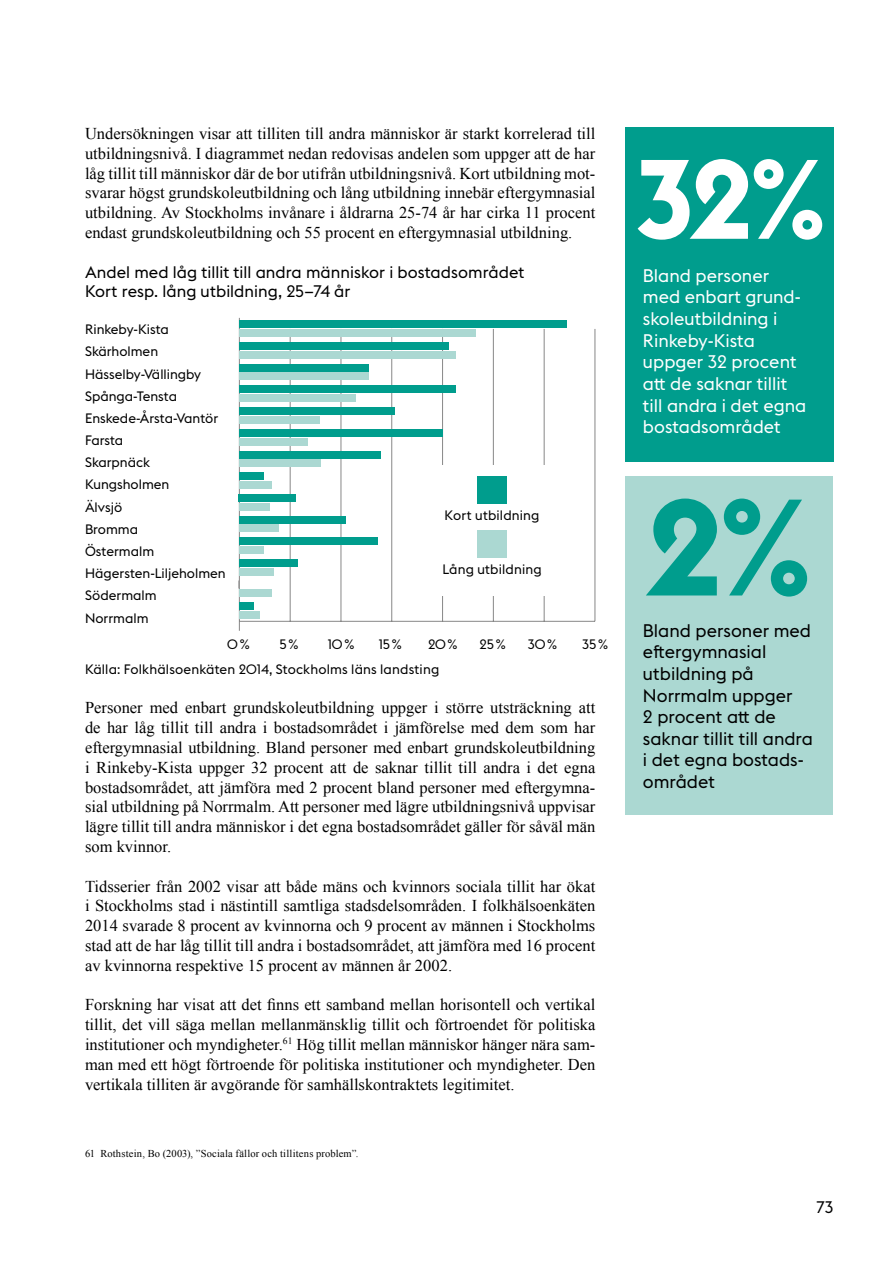
<style>
.page{position:relative;width:893px;height:1263px;background:#fff}
.page>*{position:absolute;margin:0;border:0;box-sizing:border-box;transform-origin:0 0}
.t1{font:700 135px "Stockholm Type";color:#009d8d}
.t2{font:700 111px "Stockholm Type";color:#fff}
.t3{font:18px/21.6px "Stockholm Type";color:#fff}
.t4{font:18px/21.6px "Stockholm Type";color:#000}
.t5{font:16.5px/19.8px "Times New Roman";color:#000;text-align:justify}
.t6{font:16.5px/19.8px "Stockholm Type";letter-spacing:.005em;color:#000}
.t7{font:13.5px/22.2px "Stockholm Type";color:#000}
.t8{font:10.5px "Times New Roman";letter-spacing:.015em;color:#000}
</style>
<div class="page">
<div style="left:625px;top:128px;width:208px;height:334px;background:#009d8d"></div>
<hr style="left:239px;top:621px;width:356px;height:1px;background:#878787">
<hr style="left:290px;top:329px;width:1px;height:292px;background:#878787">
<hr style="left:341px;top:329px;width:1px;height:292px;background:#878787">
<hr style="left:391px;top:329px;width:1px;height:292px;background:#878787">
<hr style="left:442px;top:329px;width:1px;height:292px;background:#878787">
<hr style="left:493px;top:329px;width:1px;height:292px;background:#878787">
<hr style="left:544px;top:329px;width:1px;height:292px;background:#878787">
<hr style="left:595px;top:329px;width:1px;height:292px;background:#878787">
<hr style="left:239px;top:318px;width:1px;height:303px;background:#878787">
<div style="left:239px;top:329px;width:236px;height:8px;background:#abd8d2"></div>
<div style="left:239px;top:351px;width:217px;height:8px;background:#abd8d2"></div>
<div style="left:239px;top:373px;width:129px;height:7px;background:#abd8d2"></div>
<div style="left:239px;top:394px;width:116px;height:8px;background:#abd8d2"></div>
<div style="left:239px;top:416px;width:80px;height:8px;background:#abd8d2"></div>
<div style="left:239px;top:438px;width:68px;height:7px;background:#abd8d2"></div>
<div style="left:239px;top:459px;width:81px;height:8px;background:#abd8d2"></div>
<div style="left:239px;top:481px;width:33px;height:8px;background:#abd8d2"></div>
<div style="left:239px;top:503px;width:31px;height:8px;background:#abd8d2"></div>
<div style="left:239px;top:524px;width:40px;height:8px;background:#abd8d2"></div>
<div style="left:239px;top:546px;width:24px;height:8px;background:#abd8d2"></div>
<div style="left:239px;top:568px;width:35px;height:8px;background:#abd8d2"></div>
<div style="left:239px;top:589px;width:33px;height:8px;background:#abd8d2"></div>
<div style="left:239px;top:611px;width:20px;height:8px;background:#abd8d2"></div>
<div style="left:239px;top:320px;width:328px;height:8px;background:#009d8d"></div>
<div style="left:239px;top:342px;width:210px;height:8px;background:#009d8d"></div>
<div style="left:239px;top:364px;width:129px;height:8px;background:#009d8d"></div>
<div style="left:239px;top:386px;width:217px;height:7px;background:#009d8d"></div>
<div style="left:239px;top:407px;width:156px;height:8px;background:#009d8d"></div>
<div style="left:239px;top:429px;width:204px;height:8px;background:#009d8d"></div>
<div style="left:239px;top:451px;width:141px;height:7px;background:#009d8d"></div>
<div style="left:239px;top:472px;width:24px;height:8px;background:#009d8d"></div>
<div style="left:239px;top:494px;width:57px;height:8px;background:#009d8d"></div>
<div style="left:239px;top:516px;width:107px;height:8px;background:#009d8d"></div>
<div style="left:239px;top:537px;width:138px;height:8px;background:#009d8d"></div>
<div style="left:239px;top:559px;width:58px;height:8px;background:#009d8d"></div>
<div style="left:239px;top:603px;width:14px;height:7px;background:#009d8d"></div>
<div style="left:427px;top:465px;width:130px;height:130px;background:#fff"></div>
<div style="left:477px;top:476px;width:30px;height:28px;background:#009d8d"></div>
<div style="left:477px;top:530px;width:30px;height:28px;background:#abd8d2"></div>
<div style="left:625px;top:476px;width:207px;height:339px;background:#abd8d2"></div>
<p class="t5" style="left:85px;top:123px;width:512px">Undersökningen visar att tilliten till andra människor är starkt korrelerad till utbildningsnivå. I diagrammet nedan redovisas andelen som uppger att de har låg tillit till människor där de bor utifrån utbildningsnivå. Kort utbildning mot&shy;svarar högst grundskoleutbildning och lång utbildning innebär eftergymnasial utbildning. Av Stockholms invånare i åldrarna 25-74 år har cirka 11 procent endast grundskoleutbildning och 55 procent en eftergymnasial utbildning.</p>
<p class="t6" style="left:85px;top:261px;width:441px">Andel med låg tillit till andra människor i bostadsområdet<br>Kort resp. lång utbildning, 25–74 år</p>
<p class="t7" style="left:85px;top:318px;width:142px">Rinkeby-Kista<br>Skärholmen<br>Hässelby-Vällingby<br>Spånga-Tensta<br>Enskede-Årsta-Vantör<br>Farsta<br>Skarpnäck<br>Kungsholmen<br>Älvsjö<br>Bromma<br>Östermalm<br>Hägersten-Liljeholmen<br>Södermalm<br>Norrmalm</p>
<p class="t7" style="left:445px;top:503px;width:96px">Kort utbildning</p>
<p class="t7" style="left:442px;top:558px;width:101px">Lång utbildning</p>
<p class="t7" style="left:227px;top:632px;width:24px">0%</p>
<p class="t7" style="left:280px;top:632px;width:20px">5%</p>
<p class="t7" style="left:328px;top:632px;width:28px">10%</p>
<p class="t7" style="left:379px;top:632px;width:25px">15%</p>
<p class="t7" style="left:428px;top:632px;width:31px">20%</p>
<p class="t7" style="left:479px;top:632px;width:28px">25%</p>
<p class="t7" style="left:528px;top:632px;width:31px">30%</p>
<p class="t7" style="left:582px;top:632px;width:27px">35%</p>
<p class="t7" style="left:85px;top:657px;width:356px">Källa: Folkhälsoenkäten 2014, Stockholms läns landsting</p>
<p class="t5" style="left:85px;top:698px;width:512px">Personer med enbart grundskoleutbildning uppger i större utsträckning att de har låg tillit till andra i bostadsområdet i jämförelse med dem som har eftergymnasial utbildning. Bland personer med enbart grundskoleutbildning i Rinkeby-Kista uppger 32 procent att de saknar tillit till andra i det egna bostadsområdet, att jämföra med 2 procent bland personer med eftergymna&shy;sial utbildning på Norrmalm. Att personer med lägre utbildningsnivå uppvisar lägre tillit till andra människor i det egna bostadsområdet gäller för såväl män som kvinnor.</p>
<p class="t5" style="left:85px;top:876px;width:512px">Tidsserier från 2002 visar att både mäns och kvinnors sociala tillit har ökat i Stockholms stad i nästintill samtliga stadsdelsområden. I folkhälsoenkäten 2014 svarade 8 procent av kvinnorna och 9 procent av männen i Stockholms stad att de har låg tillit till andra i bostadsområdet, att jämföra med 16 procent av kvinnorna respektive 15 procent av männen år 2002.</p>
<p class="t5" style="left:85px;top:995px;width:512px">Forskning har visat att det finns ett samband mellan horisontell och vertikal tillit, det vill säga mellan mellanmänsklig tillit och förtroendet för politiska institutioner och myndigheter.<sup>61</sup> Hög tillit mellan människor hänger nära sam&shy;man med ett högt förtroende för politiska institutioner och myndigheter. Den vertikala tilliten är avgörande för samhällskontraktets legitimitet.</p>
<p class="t8" style="left:85px;top:1146px;width:275px">61 Rothstein, Bo (2003), ”Sociala fällor och tillitens problem”.</p>
<h2 class="t2" style="left:636px;top:120px;width:193px">32%</h2>
<p class="t3" style="left:643px;top:264px;width:165px">Bland personer med enbart grund&shy;skoleutbildning i<br>Rinkeby-Kista uppger 32 procent att de saknar tillit till andra i det egna bostadsområdet</p>
<h1 class="t1" style="left:646px;top:452px;width:168px">2%</h1>
<p class="t4" style="left:643px;top:619px;width:171px">Bland personer med eftergymnasial utbildning på<br>Norrmalm uppger<br>2 procent att de saknar tillit till andra i det egna bostads&shy;området</p>
<p class="t6" style="left:816px;top:1196px;width:18px">73</p>
</div>
